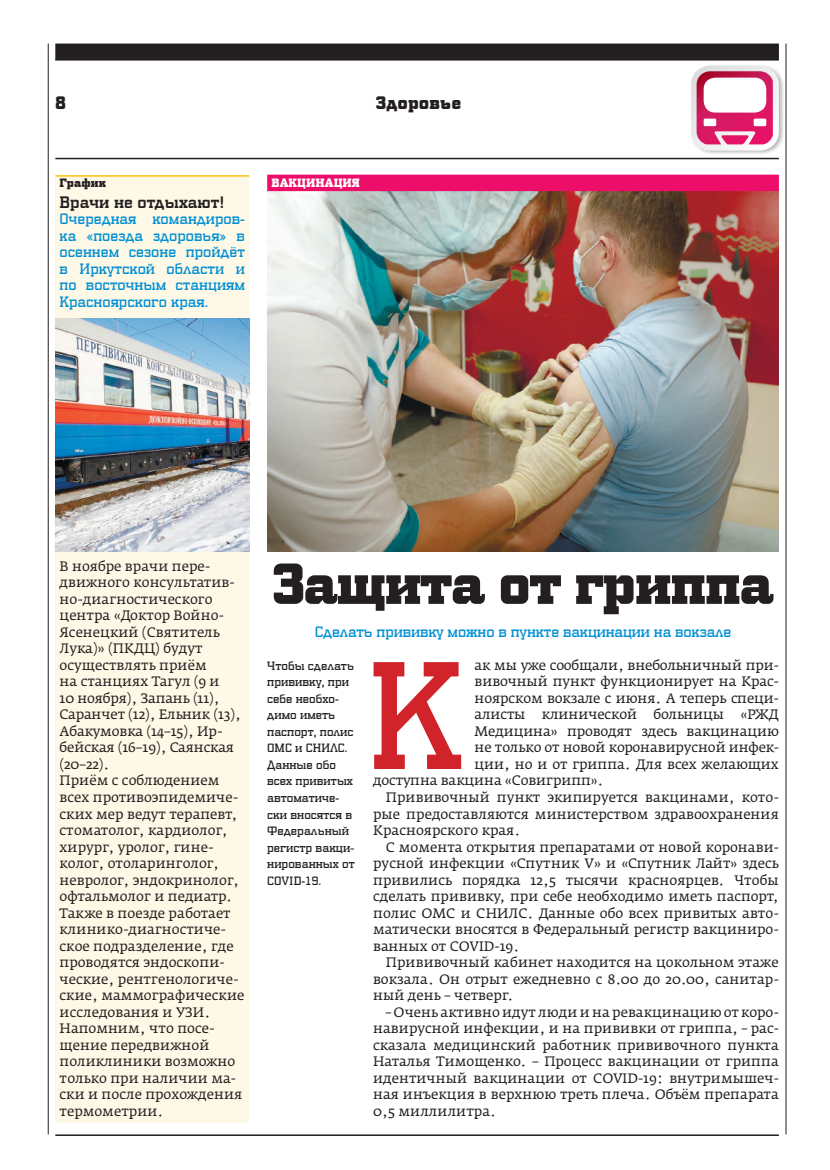
<style>
.page{position:relative;width:830px;height:1170px;background:#fff}
.page>*{position:absolute;margin:0;border:0;box-sizing:border-box;transform-origin:0 0}
.t1{font:150.9px "PF Synch Pro";color:#d1232a}
.t2{font:900 57px "PF Synch Pro";letter-spacing:-.03em;color:#231f20}
.t3{font:900 18px "PF Synch Pro";color:#231f20}
.t4{font:500 16.5px "PF Synch Pro";color:#231f20}
.t5{font:15px/16.5px "PF Synch Pro";color:#008fd5;text-align:justify}
.t6{font:13.5px/16.5px "Fedra Serif A Pro";color:#231f20}
.t7{font:12px/16.5px "PF Synch Pro";color:#231f20}
.t8{font:900 12px "PF Synch Pro";color:#fff}
.t9{font:900 12px "PF Synch Pro";color:#231f20}
</style>
<div class="page">
<hr style="left:55px;top:59px;width:723px;height:2px;background:#231f20">
<hr style="left:55px;top:1134px;width:723px;height:1px;background:#231f20">
<hr style="left:55px;top:158px;width:723px;height:1px;background:#231f20">
<hr style="left:48px;top:44px;width:1px;height:1090px;background:#231f20">
<hr style="left:785px;top:44px;width:1px;height:1090px;background:#231f20">
<div style="left:55px;top:44px;width:723px;height:16px;background:#231f20"></div>
<div style="left:689px;top:64px;width:95px;height:91px;background:#231f20;opacity:.3"></div>
<svg style="left:690px;top:66px;width:88px;height:85px"></svg>
<div style="left:703px;top:78px;width:62px;height:35px;background:#fff;border-radius:12px"></div>
<div style="left:753px;top:119px;width:12px;height:7px;background:#fff;border-radius:2px"></div>
<div style="left:703px;top:119px;width:12px;height:7px;background:#fff;border-radius:2px"></div>
<div style="left:55px;top:175px;width:194px;height:948px;background:#fef8e6"></div>
<hr style="left:55px;top:175px;width:194px;height:2px;background:#fec210">
<img style="left:267px;top:191px;width:511px;height:360px">
<div style="left:267px;top:175px;width:511px;height:16px;background:#ec0e68"></div>
<img style="left:55px;top:318px;width:194px;height:233px">
<h3 class="t3" style="left:55px;top:90px;width:12px">8</h3>
<h3 class="t3" style="left:375px;top:90px;width:87px">Здоровье</h3>
<p class="t9" style="left:60px;top:175px;width:48px">График</p>
<p class="t4" style="left:60px;top:191px;width:166px">Врачи не отдыхают!</p>
<p class="t5" style="left:60px;top:210px;width:187px">Очередная командиров&shy;ка «поезда здоровья» в осеннем сезоне пройдёт в Иркутской области и по восточным станциям Красноярского края.</p>
<p class="t8" style="left:271px;top:175px;width:90px">ВАКЦИНАЦИЯ</p>
<p class="t6" style="left:60px;top:558px;width:186px">В ноябре врачи пере&shy;движного консультатив&shy;но-диагностического центра «Доктор Войно-<br>Ясенецкий (Святитель<br>Лука)» (ПКДЦ) будут осуществлять приём<br>на станциях Тагул (9 и<br>10 ноября), Запань (11),<br>Саранчет (12), Ельник (13),<br>Абакумовка (14–15), Ир&shy;бейская (16–19), Саянская (20–22).<br>Приём с соблюдением всех противоэпидемиче&shy;ских мер ведут терапевт, стоматолог, кардиолог, хирург, уролог, гине&shy;колог, отоларинголог, невролог, эндокринолог, офтальмолог и педиатр.<br>Также в поезде работает клинико-диагностиче&shy;ское подразделение, где проводятся эндоскопи&shy;ческие, рентгенологиче&shy;ские, маммографические исследования и УЗИ.<br>Напомним, что посе&shy;щение передвижной поликлиники возможно только при наличии ма&shy;ски и после прохождения термометрии.</p>
<h2 class="t2" style="left:272px;top:546px;width:503px">Защита от гриппа</h2>
<p class="t5" style="left:314px;top:623px;width:418px">Сделать прививку можно в пункте вакцинации на вокзале</p>
<p class="t7" style="left:267px;top:657px;width:89px">Чтобы сделать прививку, при себе необхо&shy;димо иметь паспорт, полис<br>ОМС и СНИЛС.<br>Данные обо всех привитых автоматиче&shy;ски вносятся в<br>Федеральный регистр вакци&shy;нированных от<br>COVID-19.</p>
<p class="t6" style="left:474px;top:657px;width:306px">ак мы уже сообщали, внебольничный при-</p>
<p class="t6" style="left:474px;top:673px;width:306px">вивочный пункт функционирует на Крас-</p>
<p class="t6" style="left:474px;top:690px;width:306px">ноярском вокзале с июня. А теперь специ-</p>
<p class="t6" style="left:474px;top:706px;width:306px">алисты клинической больницы «РЖД</p>
<p class="t6" style="left:474px;top:723px;width:306px">Медицина» проводят здесь вакцинацию</p>
<p class="t6" style="left:474px;top:739px;width:306px">не только от новой коронавирусной инфек-</p>
<p class="t6" style="left:474px;top:756px;width:306px">ции, но и от гриппа. Для всех желающих</p>
<p class="t6" style="left:373px;top:772px;width:232px">доступна вакцина «Совигрипп».</p>
<p class="t6" style="left:386px;top:789px;width:394px">Прививочный пункт экипируется вакцинами, кото-</p>
<p class="t6" style="left:373px;top:805px;width:407px">рые предоставляются министерством здравоохранения</p>
<p class="t6" style="left:373px;top:822px;width:149px">Красноярского края.</p>
<p class="t6" style="left:386px;top:838px;width:394px">С момента открытия препаратами от новой коронави-</p>
<p class="t6" style="left:373px;top:855px;width:407px">русной инфекции «Спутник V» и «Спутник Лайт» здесь</p>
<p class="t6" style="left:373px;top:871px;width:407px">привились порядка 12,5 тысячи красноярцев. Чтобы</p>
<p class="t6" style="left:373px;top:888px;width:407px">сделать прививку, при себе необходимо иметь паспорт,</p>
<p class="t6" style="left:373px;top:904px;width:407px">полис ОМС и СНИЛС. Данные обо всех привитых авто-</p>
<p class="t6" style="left:373px;top:921px;width:407px">матически вносятся в Федеральный регистр вакциниро-</p>
<p class="t6" style="left:373px;top:937px;width:148px">ванных от COVID-19.</p>
<p class="t6" style="left:386px;top:954px;width:394px">Прививочный кабинет находится на цокольном этаже</p>
<p class="t6" style="left:373px;top:970px;width:407px">вокзала. Он отрыт ежедневно с 8.00 до 20.00, санитар-</p>
<p class="t6" style="left:373px;top:987px;width:142px">ный день – четверг.</p>
<p class="t6" style="left:386px;top:1003px;width:394px">‒ Очень активно идут люди и на ревакцинацию от коро-</p>
<p class="t6" style="left:373px;top:1020px;width:407px">навирусной инфекции, и на прививки от гриппа, ‒ рас-</p>
<p class="t6" style="left:373px;top:1036px;width:407px">сказала медицинский работник прививочного пункта</p>
<p class="t6" style="left:373px;top:1053px;width:407px">Наталья Тимощенко. – Процесс вакцинации от гриппа</p>
<p class="t6" style="left:373px;top:1069px;width:407px">идентичный вакцинации от COVID-19: внутримышеч-</p>
<p class="t6" style="left:373px;top:1086px;width:407px">ная инъекция в верхнюю треть плеча. Объём препарата</p>
<p class="t6" style="left:373px;top:1102px;width:124px">0,5 миллилитра.</p>
<h1 class="t1" style="left:366px;top:623px;width:97px">К</h1>
</div>
